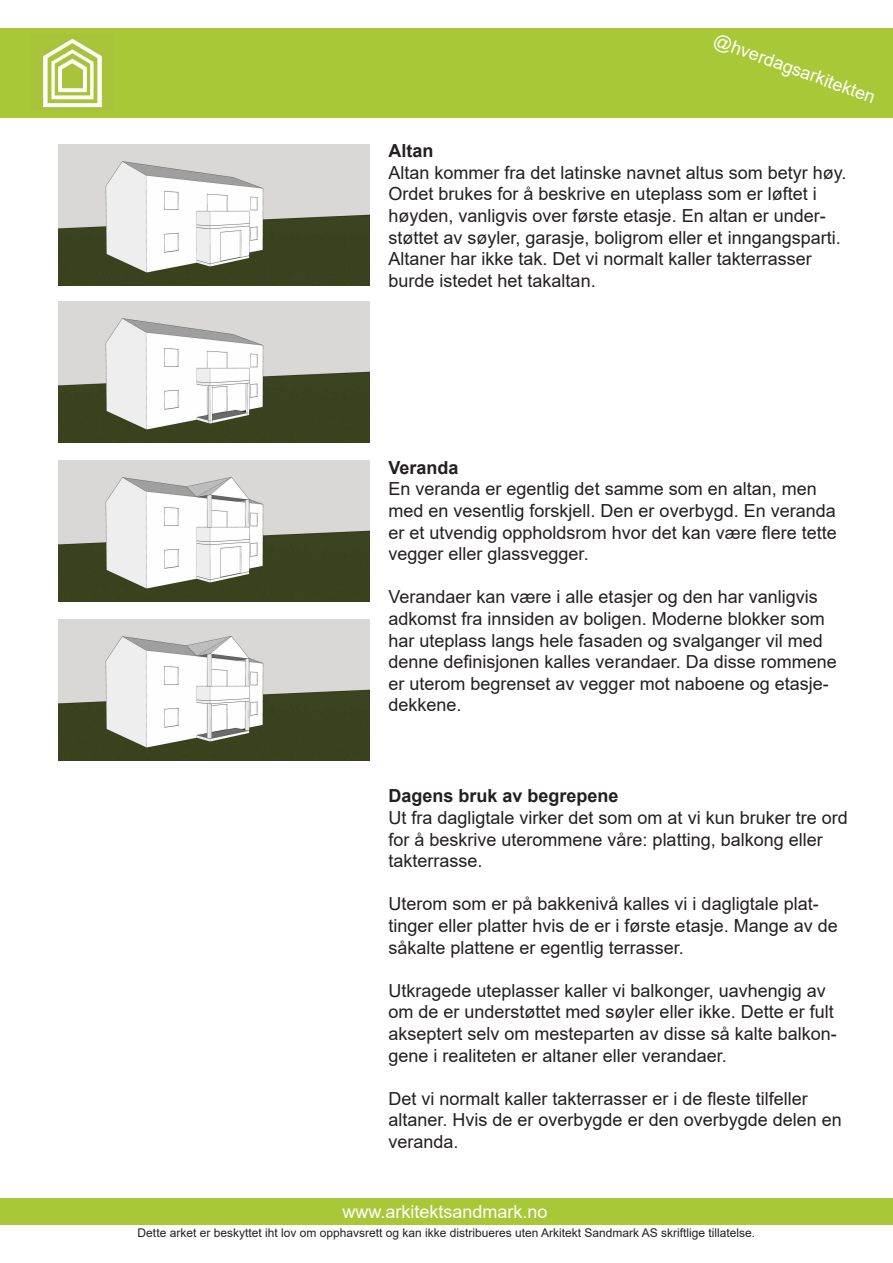
<style>
.page{position:relative;width:893px;height:1263px;background:#fff}
.page>*{position:absolute;margin:0;border:0;box-sizing:border-box;transform-origin:0 0}
.t1{font:18px/21.6px "Arial";color:#231f20}
.t2{font:18px "Arial";color:#fff}
.t3{font:700 18px "Arial";color:#231f20}
.t4{font:12px "Arial";color:#231f20}
</style>
<div class="page">
<div style="left:0;top:1199px;width:893px;height:26px;background:#a9c838"></div>
<div style="left:0;top:29px;width:893px;height:89px;background:#a9c838"></div>
<img style="left:43px;top:38px;width:59px;height:70px">
<img style="left:58px;top:144px;width:311px;height:141px">
<img style="left:58px;top:302px;width:311px;height:141px">
<img style="left:58px;top:461px;width:311px;height:141px">
<img style="left:58px;top:620px;width:311px;height:141px">
<p class="t2" style="left:719px;top:28px;width:172px;rotate:20deg">@hverdagsarkitekten</p>
<p class="t3" style="left:388px;top:138px;width:46px">Altan</p>
<p class="t1" style="left:388px;top:161px;width:459px">Altan kommer fra det latinske navnet altus som betyr høy.<br>Ordet brukes for å beskrive en uteplass som er løftet i høyden, vanligvis over første etasje. En altan er under&shy;støttet av søyler, garasje, boligrom eller et inngangsparti.<br>Altaner har ikke tak. Det vi normalt kaller takterrasser burde istedet het takaltan.</p>
<p class="t3" style="left:388px;top:455px;width:72px">Veranda</p>
<p class="t1" style="left:388px;top:478px;width:450px">En veranda er egentlig det samme som en altan, men med en vesentlig forskjell. Den er overbygd. En veranda er et utvendig oppholdsrom hvor det kan være flere tette vegger eller glassvegger.</p>
<p class="t1" style="left:388px;top:586px;width:450px">Verandaer kan være i alle etasjer og den har vanligvis adkomst fra innsiden av boligen. Moderne blokker som har uteplass langs hele fasaden og svalganger vil med denne definisjonen kalles verandaer. Da disse rommene er uterom begrenset av vegger mot naboene og etasje&shy;dekkene.</p>
<p class="t3" style="left:388px;top:783px;width:232px">Dagens bruk av begrepene</p>
<p class="t1" style="left:388px;top:807px;width:461px">Ut fra dagligtale virker det som om at vi kun bruker tre ord for å beskrive uterommene våre: platting, balkong eller takterrasse.</p>
<p class="t1" style="left:388px;top:893px;width:451px">Uterom som er på bakkenivå kalles vi i dagligtale plat&shy;tinger eller platter hvis de er i første etasje. Mange av de såkalte plattene er egentlig terrasser.</p>
<p class="t1" style="left:388px;top:979px;width:450px">Utkragede uteplasser kaller vi balkonger, uavhengig av om de er understøttet med søyler eller ikke. Dette er fult akseptert selv om mesteparten av disse så kalte balkon&shy;gene i realiteten er altaner eller verandaer.</p>
<p class="t1" style="left:388px;top:1087px;width:455px">Det vi normalt kaller takterrasser er i de fleste tilfeller altaner. Hvis de er overbygde er den overbygde delen en veranda.</p>
<p class="t2" style="left:342px;top:1199px;width:207px">www.arkitektsandmark.no</p>
<p class="t4" style="left:138px;top:1225px;width:619px">Dette arket er beskyttet iht lov om opphavsrett og kan ikke distribueres uten Arkitekt Sandmark AS skriftlige tillatelse.</p>
</div>
